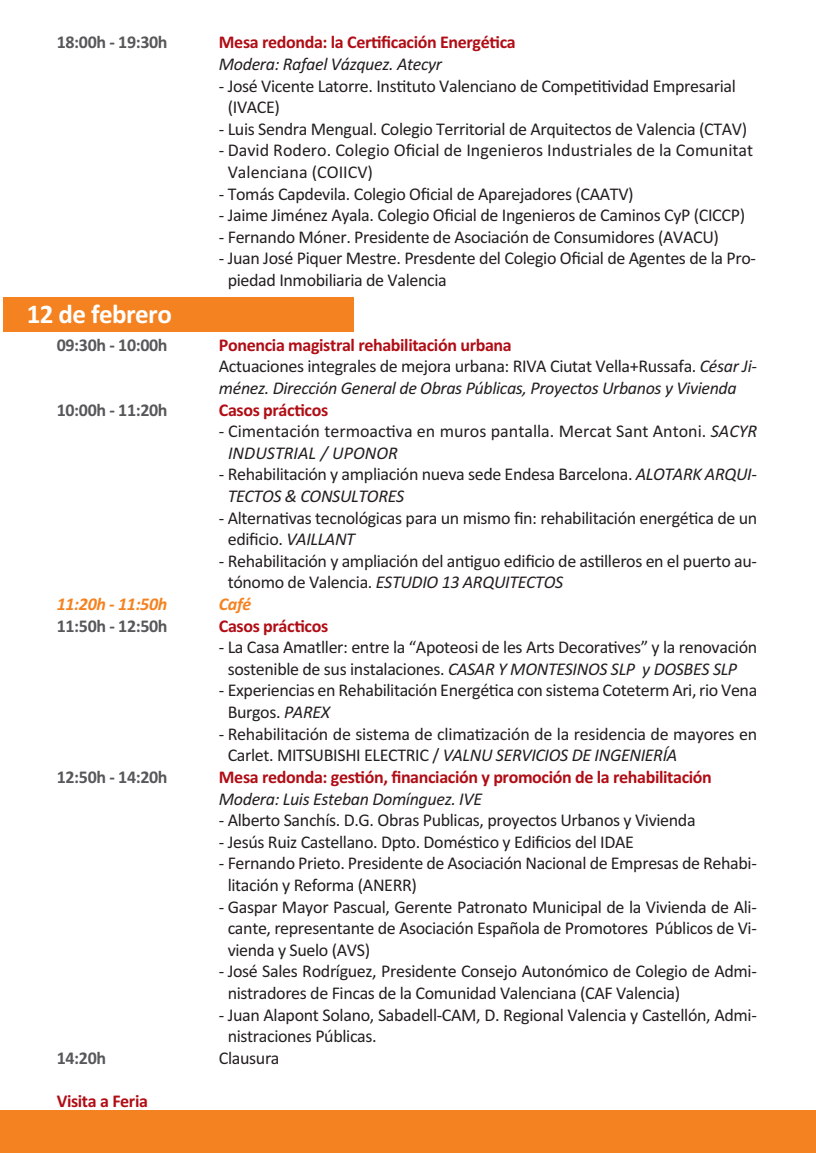
<style>
.page{position:relative;width:816px;height:1153px;background:#fff}
.page>*{position:absolute;margin:0;border:0;box-sizing:border-box;transform-origin:0 0}
.t1{font:700 27px "Calibri";letter-spacing:-.02em;color:#fff}
.t2{font:18px/21.6px "Calibri";letter-spacing:-.02em;color:#231f20}
.t3{font:italic 18px/21.6px "Calibri";letter-spacing:-.02em;color:#231f20}
.t4{font:18px/21.6px "Calibri";color:#231f20}
.t5{font:700 18px "Calibri";letter-spacing:-.02em;color:#b00d15}
.t6{font:700 18px "Calibri";letter-spacing:-.02em;color:#57585a}
.t7{font:italic 700 18px "Calibri";letter-spacing:-.02em;color:#f58220}
.s1{font-weight:700;font-style:normal;color:#b00d15}
.s2{font-style:normal}
.s3{font-style:italic}
</style>
<div class="page">
<div style="left:4px;top:296px;width:350px;height:35px;background:#f58220"></div>
<div style="left:0;top:1110px;width:815px;height:43px;background:#f58220"></div>
<p class="t6" style="left:57px;top:32px;width:112px">18:00h - 19:30h</p>
<p class="t5" style="left:219px;top:32px;width:298px">Mesa redonda: la Certificación Energética</p>
<p class="t3" style="left:219px;top:53px;width:224px">Modera: Rafael Vázquez. Atecyr</p>
<p class="t2" style="left:228px;top:75px;width:509px;text-indent:-9px">- José Vicente Latorre. Instituto Valenciano de Competitividad Empresarial (IVACE)</p>
<p class="t2" style="left:219px;top:118px;width:529px">- Luis Sendra Mengual. Colegio Territorial de Arquitectos de Valencia (CTAV)</p>
<p class="t4" style="left:228px;top:139px;width:526px;text-indent:-9px">- David Rodero. Colegio Oficial de Ingenieros Industriales de la Comunitat<br>Valenciana (COIICV)</p>
<p class="t2" style="left:219px;top:183px;width:416px">- Tomás Capdevila. Colegio Oficial de Aparejadores (CAATV)</p>
<p class="t2" style="left:219px;top:204px;width:527px">- Jaime Jiménez Ayala. Colegio Oficial de Ingenieros de Caminos CyP (CICCP)</p>
<p class="t2" style="left:219px;top:226px;width:501px">- Fernando Móner. Presidente de Asociación de Consumidores (AVACU)</p>
<p class="t2" style="left:228px;top:247px;width:529px;text-indent:-9px">- Juan José Piquer Mestre. Presdente del Colegio Oficial de Agentes de la Pro&shy;piedad Inmobiliaria de Valencia</p>
<h1 class="t1" style="left:27px;top:297px;width:147px">12 de febrero</h1>
<p class="t6" style="left:57px;top:334px;width:112px">09:30h - 10:00h</p>
<p class="t3" style="left:219px;top:334px;width:539px"><span class="s1">Ponencia magistral rehabilitación urbana<br></span><span class="s2">Actuaciones integrales de mejora urbana: RIVA Ciutat Vella+Russafa.</span> César Ji&shy;ménez. Dirección General de Obras Públicas, Proyectos Urbanos y Vivienda</p>
<p class="t6" style="left:57px;top:399px;width:112px">10:00h - 11:20h</p>
<p class="t5" style="left:219px;top:399px;width:111px">Casos prácticos</p>
<p class="t4" style="left:228px;top:420px;width:530px;text-indent:-9px">- Cimentación termoactiva en muros pantalla. Mercat Sant Antoni. <span class="s3">SACYR<br>INDUSTRIAL / UPONOR</span></p>
<p class="t2" style="left:228px;top:463px;width:530px;text-indent:-9px">- Rehabilitación y ampliación nueva sede Endesa Barcelona. <span class="s3">ALOTARK ARQUI-<br>TECTOS &amp; CONSULTORES</span></p>
<p class="t2" style="left:228px;top:506px;width:531px;text-indent:-9px">- Alternativas tecnológicas para un mismo fin: rehabilitación energética de un edificio. <span class="s3">VAILLANT</span></p>
<p class="t2" style="left:228px;top:550px;width:530px;text-indent:-9px">- Rehabilitación y ampliación del antiguo edificio de astilleros en el puerto au&shy;tónomo de Valencia. <span class="s3">ESTUDIO 13 ARQUITECTOS</span></p>
<p class="t7" style="left:57px;top:593px;width:112px">11:20h - 11:50h</p>
<p class="t7" style="left:219px;top:593px;width:34px">Café</p>
<p class="t6" style="left:57px;top:615px;width:112px">11:50h - 12:50h</p>
<p class="t5" style="left:219px;top:615px;width:111px">Casos prácticos</p>
<p class="t2" style="left:228px;top:636px;width:531px;text-indent:-9px">- La Casa Amatller: entre la “Apoteosi de les Arts Decoratives” y la renovación sostenible de sus instalaciones. <span class="s3">CASAR Y MONTESINOS SLP y DOSBES SLP</span></p>
<p class="t2" style="left:228px;top:679px;width:531px;text-indent:-9px">- Experiencias en Rehabilitación Energética con sistema Coteterm Ari, rio Vena<br>Burgos. <span class="s3">PAREX</span></p>
<p class="t2" style="left:228px;top:722px;width:531px;text-indent:-9px">- Rehabilitación de sistema de climatización de la residencia de mayores en<br>Carlet. MITSUBISHI ELECTRIC / <span class="s3">VALNU SERVICIOS DE INGENIERÍA</span></p>
<p class="t6" style="left:57px;top:766px;width:112px">12:50h - 14:20h</p>
<p class="t5" style="left:219px;top:766px;width:494px">Mesa redonda: gestión, financiación y promoción de la rehabilitación</p>
<p class="t3" style="left:219px;top:787px;width:264px">Modera: Luis Esteban Domínguez. IVE</p>
<p class="t2" style="left:219px;top:809px;width:478px">- Alberto Sanchís. D.G. Obras Publicas, proyectos Urbanos y Vivienda</p>
<p class="t2" style="left:219px;top:830px;width:416px">- Jesús Ruiz Castellano. Dpto. Doméstico y Edificios del IDAE</p>
<p class="t2" style="left:228px;top:852px;width:530px;text-indent:-9px">- Fernando Prieto. Presidente de Asociación Nacional de Empresas de Rehabi&shy;litación y Reforma (ANERR)</p>
<p class="t2" style="left:228px;top:895px;width:530px;text-align:justify;text-indent:-9px">- Gaspar Mayor Pascual, Gerente Patronato Municipal de la Vivienda de Ali&shy;cante, representante de Asociación Española de Promotores Públicos de Vi&shy;vienda y Suelo (AVS)</p>
<p class="t2" style="left:227px;top:960px;width:530px;text-indent:-9px">- José Sales Rodríguez, Presidente Consejo Autonómico de Colegio de Admi&shy;nistradores de Fincas de la Comunidad Valenciana (CAF Valencia)</p>
<p class="t2" style="left:227px;top:1003px;width:530px;text-indent:-9px">- Juan Alapont Solano, Sabadell-CAM, D. Regional Valencia y Castellón, Admi&shy;nistraciones Públicas.</p>
<p class="t6" style="left:57px;top:1047px;width:51px">14:20h</p>
<p class="t2" style="left:219px;top:1046px;width:62px">Clausura</p>
<p class="t5" style="left:57px;top:1090px;width:93px">Visita a Feria</p>
</div>
